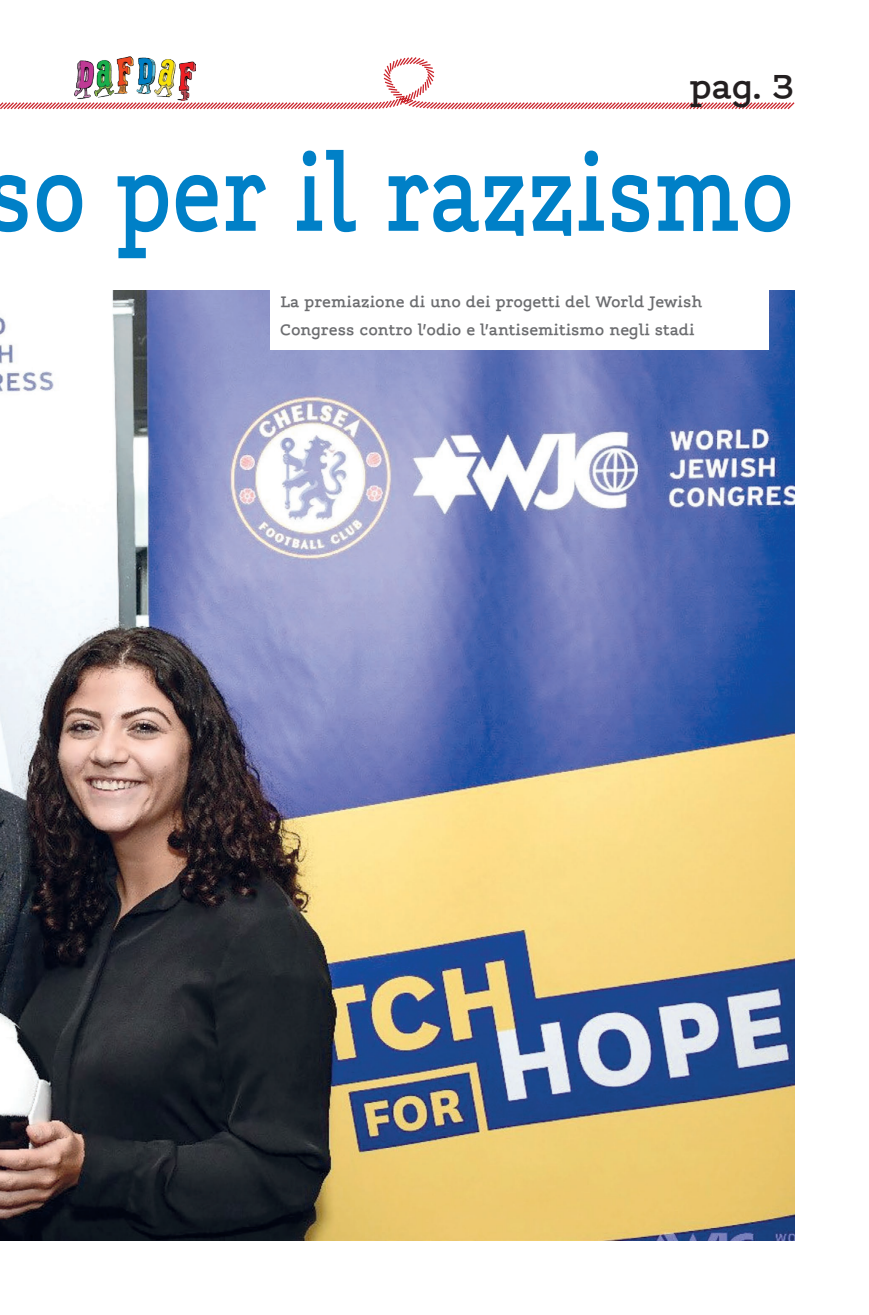
<style>
.page{position:relative;width:869px;height:1315px;background:#fff}
.page>*{position:absolute;margin:0;border:0;box-sizing:border-box;transform-origin:0 0}
.t1{font:700 133px "leggimi 05";color:#0080c7;scale:.8 1}
.t2{font:700 42px "leggimi 05";color:#231f20}
.t3{font:700 19.25px/27.1px "leggimi 05";color:#6c6d70}
</style>
<div class="page">
<svg style="left:0;top:56px;width:795px;height:54px"></svg>
<img style="left:0;top:291px;width:794px;height:949px">
<div style="left:270px;top:279px;width:498px;height:70px;background:#fff"></div>
<h2 class="t2" style="left:688px;top:62px;width:107px">pag. 3</h2>
<h1 class="t1" style="left:-15px;top:115px;width:1012px">so per il razzismo</h1>
<p class="t3" style="left:280px;top:288px;width:423px">La premiazione di uno dei progetti del World Jewish<br>Congress contro l'odio e l'antisemitismo negli stadi</p>
</div>
